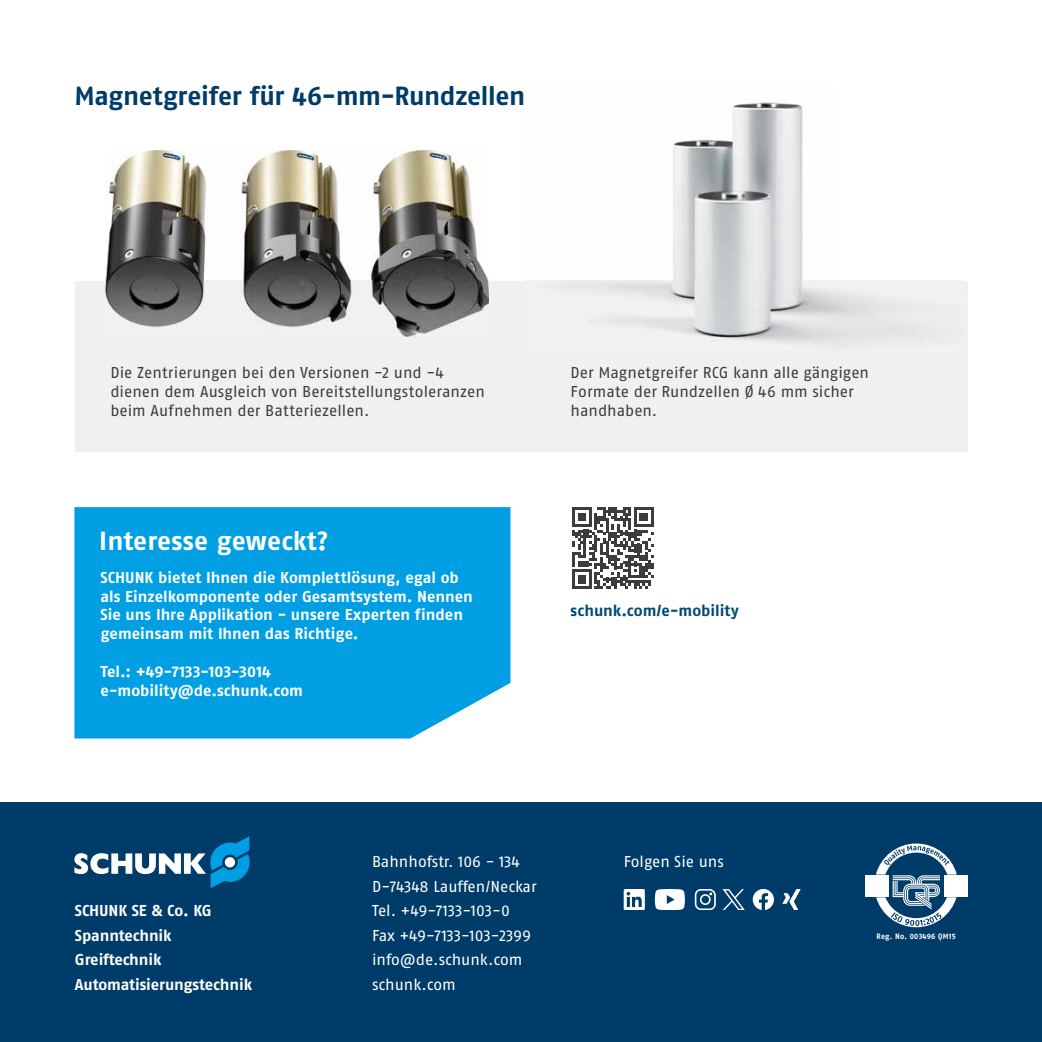
<style>
.page{position:relative;width:1042px;height:1042px;background:#fff}
.page>*{position:absolute;margin:0;border:0;box-sizing:border-box;transform-origin:0 0}
.t1{font:700 26.25px "Fago Pro";letter-spacing:-.015em;color:#003c69}
.t2{font:700 26.25px "Fago Pro";letter-spacing:.005em;color:#fff}
.t3{font:700 15.75px/18.9px "Fago Pro";color:#fff}
.t4{font:15.75px/18.9px "Fago Pro";color:#3c3c3b}
.t5{font:15.75px/24.5px "Fago Pro";letter-spacing:-.005em;color:#fff}
.t6{font:700 15.75px "Fago Pro";letter-spacing:.005em;color:#004976}
.t7{font:700 7.88px "SCHUNK Fago Pro";letter-spacing:.03em;color:#fff;scale:.95 1}
</style>
<div class="page">
<div style="left:75px;top:281px;width:892px;height:170px;background:#f0f0f0"></div>
<div style="left:74px;top:507px;width:436px;height:231px;background:#009fe3"></div>
<div style="left:0;top:802px;width:1042px;height:240px;background:#003c69"></div>
<svg style="left:865px;top:843px;width:102px;height:84px"></svg>
<svg style="left:695px;top:889px;width:21px;height:20px"></svg>
<svg style="left:782px;top:889px;width:18px;height:20px"></svg>
<svg style="left:624px;top:889px;width:21px;height:20px"></svg>
<svg style="left:655px;top:889px;width:30px;height:20px"></svg>
<svg style="left:753px;top:889px;width:21px;height:20px"></svg>
<svg style="left:722px;top:889px;width:22px;height:20px"></svg>
<svg style="left:74px;top:836px;width:176px;height:52px"></svg>
<img style="left:106px;top:150px;width:383px;height:186px">
<img style="left:526px;top:102px;width:436px;height:241px">
<svg style="left:572px;top:507px;width:81px;height:82px"></svg>
<h1 class="t1" style="left:74px;top:80px;width:452px">Magnetgreifer für 46-mm-Rundzellen</h1>
<p class="t4" style="left:110px;top:363px;width:376px">Die Zentrierungen bei den Versionen -2 und -4 dienen dem Ausgleich von Bereitstellungstoleranzen beim Aufnehmen der Batteriezellen.</p>
<p class="t4" style="left:570px;top:363px;width:300px">Der Magnetgreifer RCG kann alle gängigen<br>Formate der Rundzellen Ø 46 mm sicher handhaben.</p>
<h1 class="t2" style="left:99px;top:525px;width:231px">Interesse geweckt?</h1>
<p class="t3" style="left:100px;top:568px;width:374px">SCHUNK bietet Ihnen die Komplettlösung, egal ob als Einzelkomponente oder Gesamtsystem. Nennen Sie uns Ihre Applikation - unsere Experten finden gemeinsam mit Ihnen das Richtige.</p>
<p class="t3" style="left:100px;top:662px;width:204px">Tel.: +49-7133-103-3014 e-mobility@de.schunk.com</p>
<p class="t6" style="left:570px;top:601px;width:170px">schunk.com/e-mobility</p>
<p class="t3" style="left:75px;top:898px;width:179px;line-height:24.5px">SCHUNK SE &amp; Co. KG<br>Spanntechnik<br>Greiftechnik<br>Automatisierungstechnik</p>
<p class="t5" style="left:372px;top:849px;width:149px">Bahnhofstr. 106 - 134</p>
<p class="t5" style="left:624px;top:849px;width:102px">Folgen Sie uns</p>
<p class="t5" style="left:372px;top:874px;width:166px">D-74348 Lauffen/Neckar<br>Tel. +49-7133-103-0<br>Fax +49-7133-103-2399 info@de.schunk.com schunk.com</p>
<p class="t7" style="left:876px;top:931px;width:85px">Reg. No. 003496 QM15</p>
</div>
